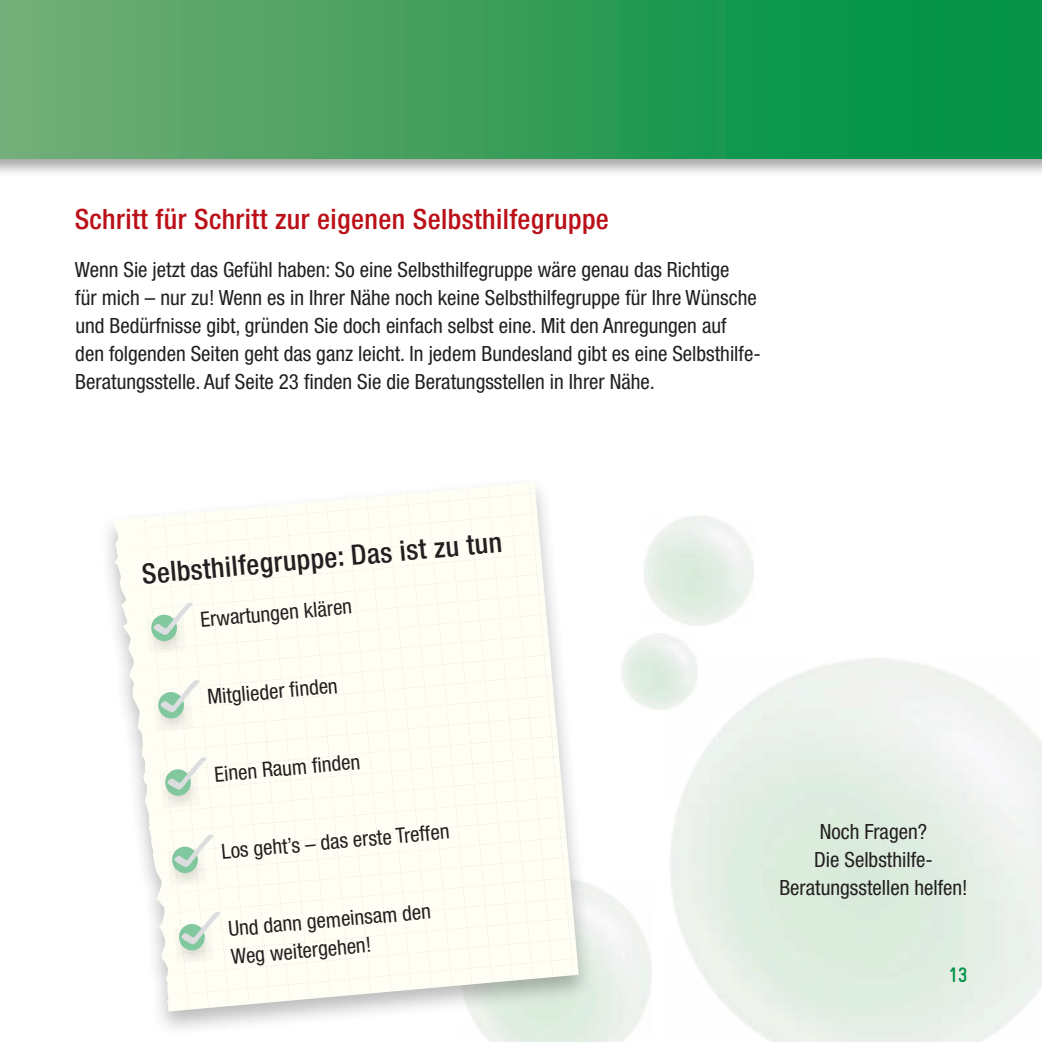
<style>
.page{position:relative;width:1042px;height:1042px;background:#fff}
.page>*{position:absolute;margin:0;border:0;box-sizing:border-box;transform-origin:0 0}
.t1{font:500 condensed 28px "Helvetica Neue LT Pro";letter-spacing:.015em;color:#bb1018}
.t2{font:500 condensed 28px "Helvetica Neue LT Pro";color:#231f20}
.t3{font:condensed 21px/28px "Helvetica Neue LT Pro";color:#231f20}
.t4{font:700 21px "Gravur Condensed";color:#06934a}
</style>
<div class="page">
<div style="left:0;top:0;width:1042px;height:177px;background:#231f20;opacity:.4"></div>
<div style="left:0;top:0;width:1042px;height:159px;background:linear-gradient(to right,#75ac74,#009042)"></div>
<div style="left:98px;top:476px;width:496px;height:561px;background:#231f20;opacity:.3"></div>
<svg style="left:113px;top:482px;width:466px;height:529px"></svg>
<h1 class="t1" style="left:75px;top:202px;width:536px">Schritt für Schritt zur eigenen Selbsthilfegruppe</h1>
<p class="t3" style="left:75px;top:255px;width:687px">Wenn Sie jetzt das Gefühl haben: So eine Selbsthilfegruppe wäre genau das Richtige<br>für mich – nur zu! Wenn es in Ihrer Nähe noch keine Selbsthilfegruppe für Ihre Wünsche und Bedürfnisse gibt, gründen Sie doch einfach selbst eine. Mit den Anregungen auf<br>den folgenden Seiten geht das ganz leicht. In jedem Bundesland gibt es eine Selbsthilfe-Beratungsstelle. Auf Seite 23 finden Sie die Beratungsstellen in Ihrer Nähe.</p>
<h1 class="t2" style="left:140px;top:557px;width:363px;rotate:-5deg">Selbsthilfegruppe: Das ist zu tun</h1>
<p class="t3" style="left:199px;top:605px;width:153px;rotate:-5deg">Erwartungen klären</p>
<p class="t3" style="left:206px;top:683px;width:132px;rotate:-5deg">Mitglieder fi nden</p>
<p class="t3" style="left:213px;top:760px;width:148px;rotate:-5deg">Einen Raum fi nden</p>
<p class="t3" style="left:220px;top:837px;width:230px;rotate:-5deg">Los geht’s – das erste Treffen</p>
<p class="t3" style="left:227px;top:914px;width:205px;rotate:-5deg">Und dann gemeinsam den<br>Weg weitergehen!</p>
<p class="t3" style="left:779px;top:817px;width:190px;text-align:center">Noch Fragen?<br>Die Selbsthilfe-<br>Beratungsstellen helfen!</p>
<p class="t4" style="left:948px;top:963px;width:20px">13</p>
</div>
